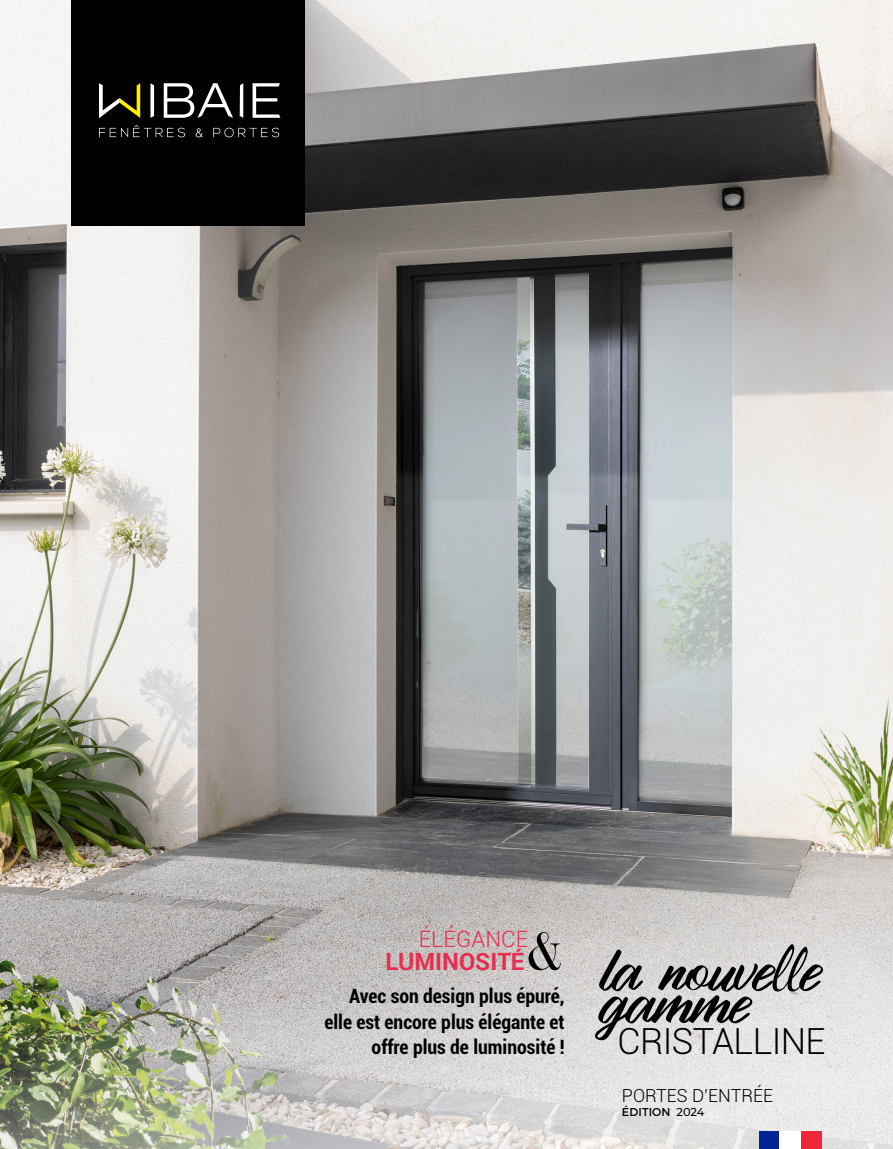
<style>
.page{position:relative;width:893px;height:1149px;background:#fff}
.page>*{position:absolute;margin:0;border:0;box-sizing:border-box;transform-origin:0 0}
.t1{font:63.15px "Clauster";letter-spacing:-.005em;color:#000}
.t2{font:300 36px "Roboto";letter-spacing:-.02em;color:#000}
.t3{font:700 23.85px "Roboto";color:#e72d50}
.t4{font:300 22.5px "Roboto";color:#e72d50}
.t5{font:700 condensed 19.8px/25.3px "Roboto";color:#000;text-align:right}
.t6{font:300 18px "Roboto";color:#000}
.t7{font:11.4px "Montserrat";letter-spacing:.01em;color:#000}
.s1{font-family:"Didot";font-weight:400;font-size:51.6px;color:#000}
.s2{font-family:"Dancing Script"}
.s3{font-weight:500}
</style>
<div class="page">
<img style="left:0;top:0;width:893px;height:710px">
<img style="left:0;top:710px;width:893px;height:438px">
<div style="left:759px;top:1131px;width:21px;height:17px;background:#032497"></div>
<div style="left:800px;top:1131px;width:21px;height:17px;background:#ed2639"></div>
<div style="left:779px;top:1131px;width:21px;height:17px;background:#fff"></div>
<div style="left:71px;top:0;width:234px;height:226px;background:#000"></div>
<svg style="left:99px;top:125px;width:86px;height:12px"></svg>
<svg style="left:196px;top:128px;width:7px;height:9px"></svg>
<svg style="left:213px;top:128px;width:66px;height:9px"></svg>
<svg style="left:99px;top:83px;width:41px;height:35px"></svg>
<svg style="left:150px;top:83px;width:4px;height:35px"></svg>
<svg style="left:164px;top:83px;width:69px;height:35px"></svg>
<svg style="left:240px;top:83px;width:3px;height:35px"></svg>
<svg style="left:253px;top:83px;width:27px;height:35px"></svg>
<p class="t4" style="left:419px;top:923px;width:111px">ÉLÉGANCE</p>
<p class="t3" style="left:386px;top:943px;width:181px">LUMINOSITÉ<span class="s1">&amp;</span></p>
<p class="t5" style="left:324px;top:982px;width:242px">Avec son design plus épuré, elle est encore plus élégante et offre plus de luminosité !</p>
<h1 class="t1" style="left:601px;top:936px;width:221px">la nouve<span class="s2">ll</span>e</h1>
<h1 class="t1" style="left:601px;top:969px;width:150px">gamme</h1>
<h2 class="t2" style="left:618px;top:1016px;width:209px">CRISTALLINE</h2>
<p class="t6" style="left:622px;top:1082px;width:153px">PORTES D’ENTRÉE</p>
<p class="t7" style="left:622px;top:1104px;width:84px">ÉDITION <span class="s3">2024</span></p>
</div>
